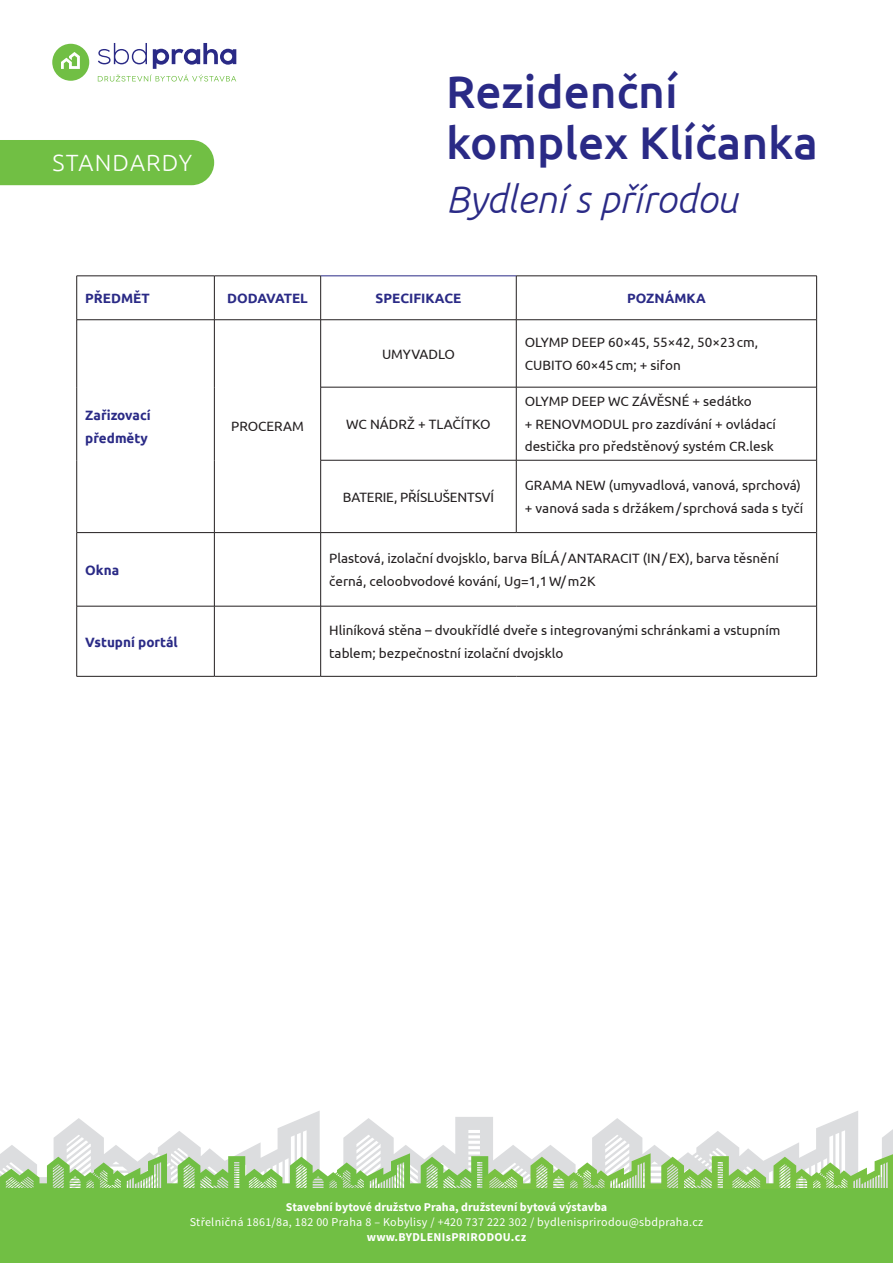
<style>
.page{position:relative;width:893px;height:1263px;background:#fff}
.page>*{position:absolute;margin:0;border:0;box-sizing:border-box;transform-origin:0 0}
.t1{font:500 45.9px/50.2px "Ubuntu";color:#2a2a86}
.t2{font:italic 300 38.4px "Ubuntu";color:#2a2a86}
.t3{font:300 23.55px "Ubuntu";letter-spacing:.05em;color:#fff}
.t4{font:13.5px/22.5px "Ubuntu";color:#231f20}
.t5{font:700 13.5px/22.5px "Ubuntu";color:#2a2a86}
.t6{font:12px "Source Sans Pro";letter-spacing:.025em;color:#fff}
.t7{font:700 12px "Source Sans Pro";color:#fff}
.t8{font:700 12px "Source Sans Pro";letter-spacing:.025em;color:#fff}
</style>
<div class="page">
<svg style="left:2px;top:1111px;width:891px;height:42px"></svg>
<div style="left:0;top:1189px;width:893px;height:74px;background:#71bf44"></div>
<svg style="left:0;top:1153px;width:893px;height:36px;background:#b2d59d"></svg>
<svg style="left:52px;top:44px;width:37px;height:37px"></svg>
<svg style="left:98px;top:43px;width:138px;height:39px"></svg>
<div style="left:0;top:140px;width:214px;height:45px;background:#71bf44"></div>
<hr style="left:214px;top:276px;width:1px;height:44px;background:#231f20">
<hr style="left:77px;top:319px;width:137px;height:1px;background:#231f20">
<hr style="left:214px;top:319px;width:106px;height:1px;background:#231f20">
<hr style="left:214px;top:320px;width:1px;height:67px;background:#231f20">
<hr style="left:321px;top:319px;width:195px;height:1px;background:#231f20">
<hr style="left:516px;top:319px;width:300px;height:1px;background:#231f20">
<hr style="left:214px;top:387px;width:1px;height:73px;background:#231f20">
<hr style="left:321px;top:387px;width:195px;height:1px;background:#231f20">
<hr style="left:516px;top:387px;width:300px;height:1px;background:#231f20">
<hr style="left:214px;top:460px;width:1px;height:72px;background:#231f20">
<hr style="left:321px;top:460px;width:195px;height:1px;background:#231f20">
<hr style="left:516px;top:460px;width:300px;height:1px;background:#231f20">
<hr style="left:77px;top:532px;width:137px;height:1px;background:#231f20">
<hr style="left:214px;top:532px;width:106px;height:1px;background:#231f20">
<hr style="left:214px;top:533px;width:1px;height:73px;background:#231f20">
<hr style="left:321px;top:532px;width:195px;height:1px;background:#231f20">
<hr style="left:516px;top:532px;width:300px;height:1px;background:#231f20">
<hr style="left:77px;top:606px;width:137px;height:1px;background:#231f20">
<hr style="left:214px;top:606px;width:106px;height:1px;background:#231f20">
<hr style="left:214px;top:606px;width:1px;height:70px;background:#231f20">
<hr style="left:321px;top:606px;width:195px;height:1px;background:#231f20">
<hr style="left:516px;top:606px;width:300px;height:1px;background:#231f20">
<hr style="left:320px;top:276px;width:1px;height:44px;background:#231f20">
<hr style="left:516px;top:276px;width:1px;height:44px;background:#231f20">
<hr style="left:320px;top:320px;width:1px;height:67px;background:#231f20">
<hr style="left:516px;top:320px;width:1px;height:67px;background:#231f20">
<hr style="left:320px;top:387px;width:1px;height:73px;background:#231f20">
<hr style="left:516px;top:387px;width:1px;height:73px;background:#231f20">
<hr style="left:320px;top:460px;width:1px;height:73px;background:#231f20">
<hr style="left:516px;top:460px;width:1px;height:72px;background:#231f20">
<hr style="left:320px;top:533px;width:1px;height:73px;background:#231f20">
<hr style="left:320px;top:606px;width:1px;height:70px;background:#231f20">
<hr style="left:77px;top:676px;width:137px;height:1px;background:#231f20">
<hr style="left:214px;top:676px;width:107px;height:1px;background:#231f20">
<hr style="left:321px;top:676px;width:195px;height:1px;background:#231f20">
<hr style="left:516px;top:676px;width:301px;height:1px;background:#231f20">
<hr style="left:77px;top:276px;width:137px;height:1px;background:#231f20">
<hr style="left:76px;top:276px;width:1px;height:44px;background:#231f20">
<hr style="left:214px;top:276px;width:107px;height:1px;background:#231f20">
<hr style="left:516px;top:276px;width:301px;height:1px;background:#231f20">
<hr style="left:816px;top:276px;width:1px;height:44px;background:#231f20">
<hr style="left:321px;top:276px;width:195px;height:1px;background:#2a2a86">
<hr style="left:76px;top:320px;width:1px;height:67px;background:#231f20">
<hr style="left:76px;top:387px;width:1px;height:73px;background:#231f20">
<hr style="left:76px;top:460px;width:1px;height:73px;background:#231f20">
<hr style="left:816px;top:320px;width:1px;height:67px;background:#231f20">
<hr style="left:816px;top:387px;width:1px;height:73px;background:#231f20">
<hr style="left:816px;top:460px;width:1px;height:73px;background:#231f20">
<hr style="left:76px;top:533px;width:1px;height:73px;background:#231f20">
<hr style="left:76px;top:606px;width:1px;height:70px;background:#231f20">
<hr style="left:816px;top:533px;width:1px;height:73px;background:#231f20">
<hr style="left:816px;top:606px;width:1px;height:70px;background:#231f20">
<h3 class="t3" style="left:52px;top:149px;width:141px">STANDARDY</h3>
<h1 class="t1" style="left:446px;top:65px;width:373px">Rezidenční komplex Klíčanka</h1>
<h2 class="t2" style="left:446px;top:176px;width:293px">Bydlení s přírodou</h2>
<p class="t5" style="left:85px;top:287px;width:66px">PŘEDMĚT</p>
<p class="t5" style="left:227px;top:287px;width:82px">DODAVATEL</p>
<p class="t5" style="left:376px;top:287px;width:87px">SPECIFIKACE</p>
<p class="t5" style="left:627px;top:287px;width:80px">POZNÁMKA</p>
<p class="t5" style="left:85px;top:404px;width:67px">Zařizovací předměty</p>
<p class="t5" style="left:85px;top:558px;width:35px">Okna</p>
<p class="t4" style="left:231px;top:415px;width:74px">PROCERAM</p>
<p class="t4" style="left:382px;top:342px;width:74px">UMYVADLO</p>
<p class="t4" style="left:525px;top:331px;width:235px">OLYMP DEEP 60×45, 55×42, 50×23cm,<br>CUBITO 60×45cm; + sifon</p>
<p class="t4" style="left:346px;top:412px;width:146px">WC NÁDRŽ + TLAČÍTKO</p>
<p class="t4" style="left:525px;top:390px;width:253px">OLYMP DEEP WC ZÁVĚSNÉ + sedátko<br>+ RENOVMODUL pro zazdívání + ovládací destička pro předstěnový systém CR.lesk</p>
<p class="t4" style="left:343px;top:485px;width:153px">BATERIE, PŘÍSLUŠENTSVÍ</p>
<p class="t4" style="left:525px;top:474px;width:280px">GRAMA NEW (umyvadlová, vanová, sprchová) + vanová sada s držákem/ sprchová sada s tyčí</p>
<p class="t4" style="left:329px;top:547px;width:451px">Plastová, izolační dvojsklo, barva BÍLÁ/ANTARACIT (IN/EX), barva těsnění černá, celoobvodové kování, Ug=1,1W/m2K</p>
<p class="t5" style="left:85px;top:630px;width:94px">Vstupní portál</p>
<p class="t4" style="left:329px;top:619px;width:453px">Hliníková stěna – dvoukřídlé dveře s integrovanými schránkami a vstupním tablem; bezpečnostní izolační dvojsklo</p>
<p class="t7" style="left:286px;top:1199px;width:323px">Stavební bytové družstvo Praha, družstevní bytová výstavba</p>
<p class="t6" style="left:190px;top:1214px;width:515px">Střelničná 1861/8a, 182 00 Praha 8 – Kobylisy / +420 737 222 302 / bydlenisprirodou@sbdpraha.cz</p>
<p class="t8" style="left:367px;top:1229px;width:161px">www.BYDLENIsPRIRODOU.cz</p>
</div>
